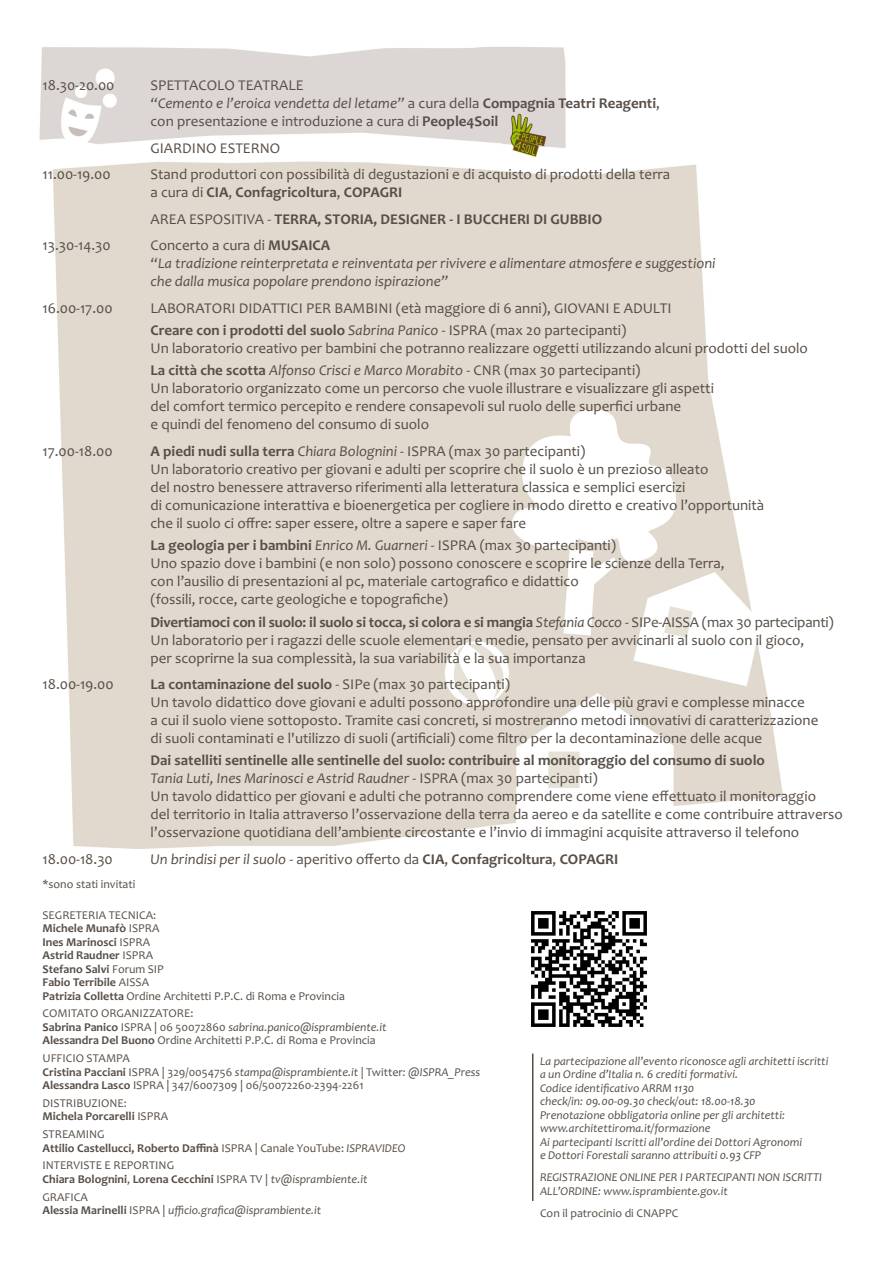
<style>
.page{position:relative;width:893px;height:1263px;background:#fff}
.page>*{position:absolute;margin:0;border:0;box-sizing:border-box;transform-origin:0 0}
.t1{font:15px/18px "Candara";color:#574e47}
.t2{font:italic 15px/18px "Candara";color:#574e47}
.t3{font:700 15px "Candara";color:#574e47}
.t4{font:12px/13.5px "Candara";color:#574e47}
.t5{font:italic 12px/13.5px "Candara";color:#574e47}
.t6{font:700 12px/13.5px "Candara";color:#574e47}
.s1{font-style:italic}
.s2{font-weight:700}
.s3{font-weight:400}
.s4{font-style:normal}
.s5{font-weight:700;font-style:normal}
.s6{font-weight:400;font-style:italic}
</style>
<div class="page">
<img style="left:39px;top:47px;width:744px;height:1154px">
<hr style="left:532px;top:1053px;width:1px;height:148px;background:#574e47">
<div style="left:517px;top:898px;width:149px;height:148px;background:#fff"></div>
<img style="left:531px;top:911px;width:116px;height:116px">
<img style="left:501px;top:109px;width:52px;height:52px">
<p class="t1" style="left:43px;top:76px;width:74px">18.30-20.00</p>
<p class="t1" style="left:151px;top:76px;width:511px">SPETTACOLO TEATRALE<br><span class="s1">“Cemento e l’eroica vendetta del letame”</span> a cura della <span class="s2">Compagnia Teatri Reagenti</span>, con presentazione e introduzione a cura di <span class="s2">People4Soil</span></p>
<p class="t1" style="left:151px;top:139px;width:131px">GIARDINO ESTERNO</p>
<p class="t1" style="left:43px;top:165px;width:70px">11.00-19.00</p>
<p class="t1" style="left:151px;top:165px;width:521px">Stand produttori con possibilità di degustazioni e di acquisto di prodotti della terra a cura di <span class="s2">CIA</span>, <span class="s2">Confagricoltura</span>, <span class="s2">COPAGRI</span></p>
<p class="t3" style="left:151px;top:210px;width:453px"><span class="s3">AREA ESPOSITIVA -</span> TERRA, STORIA, DESIGNER - I BUCCHERI DI GUBBIO</p>
<p class="t1" style="left:43px;top:236px;width:70px">13.30-14.30</p>
<p class="t2" style="left:151px;top:236px;width:567px"><span class="s4">Concerto a cura di</span> <span class="s5">MUSAICA<br></span>“La tradizione reinterpretata e reinventata per rivivere e alimentare atmosfere e suggestioni che dalla musica popolare prendono ispirazione”</p>
<p class="t1" style="left:43px;top:299px;width:72px">16.00-17.00</p>
<p class="t1" style="left:151px;top:297px;width:522px;line-height:22.2px">LABORATORI DIDATTICI PER BAMBINI (età maggiore di 6 anni), GIOVANI E ADULTI<br><span class="s2">Creare con i prodotti del suolo</span> <span class="s1">Sabrina Panico</span> - ISPRA (max 20 partecipanti)</p>
<p class="t1" style="left:151px;top:337px;width:659px;line-height:22.2px">Un laboratorio creativo per bambini che potranno realizzare oggetti utilizzando alcuni prodotti del suolo<br><span class="s2">La città che scotta</span> <span class="s1">Alfonso Crisci e Marco Morabito</span> - CNR (max 30 partecipanti)</p>
<p class="t1" style="left:151px;top:379px;width:565px">Un laboratorio organizzato come un percorso che vuole illustrare e visualizzare gli aspetti del comfort termico percepito e rendere consapevoli sul ruolo delle superfici urbane<br>e quindi del fenomeno del consumo di suolo</p>
<p class="t1" style="left:43px;top:442px;width:72px">17.00-18.00</p>
<p class="t1" style="left:151px;top:442px;width:615px"><span class="s2">A piedi nudi sulla terra</span> <span class="s1">Chiara Bolognini</span> - ISPRA (max 30 partecipanti)<br>Un laboratorio creativo per giovani e adulti per scoprire che il suolo è un prezioso alleato<br>del nostro benessere attraverso riferimenti alla letteratura classica e semplici esercizi<br>di comunicazione interattiva e bioenergetica per cogliere in modo diretto e creativo l’opportunità che il suolo ci offre: saper essere, oltre a sapere e saper fare</p>
<p class="t1" style="left:151px;top:536px;width:576px"><span class="s2">La geologia per i bambini</span> <span class="s1">Enrico M. Guarneri</span> - ISPRA (max 30 partecipanti)<br>Uno spazio dove i bambini (e non solo) possono conoscere e scoprire le scienze della Terra, con l’ausilio di presentazioni al pc, materiale cartografico e didattico<br>(fossili, rocce, carte geologiche e topografiche)</p>
<p class="t1" style="left:151px;top:612px;width:685px"><span class="s2">Divertiamoci con il suolo: il suolo si tocca, si colora e si mangia</span> <span class="s1">Stefania Cocco</span> - SIPe-AISSA (max 30 partecipanti)<br>Un laboratorio per i ragazzi delle scuole elementari e medie, pensato per avvicinarli al suolo con il gioco,<br>per scoprirne la sua complessità, la sua variabilità e la sua importanza</p>
<p class="t1" style="left:43px;top:675px;width:73px">18.00-19.00</p>
<p class="t1" style="left:151px;top:675px;width:669px"><span class="s2">La contaminazione del suolo</span> - SIPe (max 30 partecipanti)<br>Un tavolo didattico dove giovani e adulti possono approfondire una delle più gravi e complesse minacce<br>a cui il suolo viene sottoposto. Tramite casi concreti, si mostreranno metodi innovativi di caratterizzazione di suoli contaminati e l'utilizzo di suoli (artificiali) come filtro per la decontaminazione delle acque</p>
<p class="t1" style="left:151px;top:751px;width:694px"><span class="s2">Dai satelliti sentinelle alle sentinelle del suolo: contribuire al monitoraggio del consumo di suolo<br></span><span class="s1">Tania Luti, Ines Marinosci e Astrid Raudner</span> - ISPRA (max 30 partecipanti)<br>Un tavolo didattico per giovani e adulti che potranno comprendere come viene effettuato il monitoraggio<br>del territorio in Italia attraverso l’osservazione della terra da aereo e da satellite e come contribuire attraverso l’osservazione quotidiana dell’ambiente circostante e l’invio di immagini acquisite attraverso il telefono</p>
<p class="t1" style="left:43px;top:850px;width:72px">18.00-18.30</p>
<p class="t3" style="left:151px;top:850px;width:469px"><span class="s6">Un brindisi per il suolo</span> <span class="s3">- aperitivo offerto da</span> CIA<span class="s3">,</span> Confagricoltura<span class="s3">,</span> COPAGRI</p>
<p class="t4" style="left:43px;top:877px;width:94px">*sono stati invitati</p>
<p class="t4" style="left:43px;top:908px;width:304px">SEGRETERIA TECNICA:<br><span class="s2">Michele Munafò</span> ISPRA<br><span class="s2">Ines Marinosci</span> ISPRA<br><span class="s2">Astrid Raudner</span> ISPRA<br><span class="s2">Stefano Salvi</span> Forum SIP<br><span class="s2">Fabio Terribile</span> AISSA<br><span class="s2">Patrizia Colletta</span> Ordine Architetti P.P.C. di Roma e Provincia</p>
<p class="t4" style="left:43px;top:1006px;width:346px">COMITATO ORGANIZZATORE:<br><span class="s2">Sabrina Panico</span> ISPRA | 06 50072860 <span class="s1">sabrina.panico@isprambiente.it<br></span><span class="s2">Alessandra Del Buono</span> Ordine Architetti P.P.C. di Roma e Provincia</p>
<p class="t4" style="left:43px;top:1051px;width:439px">UFFICIO STAMPA<br><span class="s2">Cristina Pacciani</span> ISPRA | 329/0054756 <span class="s1">stampa@isprambiente.it |</span> Twitter<span class="s1">: @ISPRA_Press<br></span><span class="s2">Alessandra Lasco</span> ISPRA | 347/6007309 | 06/50072260-2394-2261</p>
<p class="t4" style="left:43px;top:1096px;width:127px">DISTRIBUZIONE:<br><span class="s2">Michela Porcarelli</span> ISPRA</p>
<p class="t6" style="left:43px;top:1127px;width:364px"><span class="s3">STREAMING<br></span>Attilio Castellucci, Roberto Daffinà <span class="s3">ISPRA | Canale YouTube:</span> <span class="s6">ISPRAVIDEO</span></p>
<p class="t4" style="left:43px;top:1158px;width:327px">INTERVISTE E REPORTING<br><span class="s2">Chiara Bolognini</span>, <span class="s2">Lorena Cecchini</span> ISPRA TV | <span class="s1">tv@isprambiente.it</span></p>
<p class="t5" style="left:43px;top:1190px;width:280px"><span class="s4">GRAFICA<br></span><span class="s5">Alessia Marinelli</span> <span class="s4">ISPRA |</span> ufficio.grafica@isprambiente.it</p>
<p class="t5" style="left:540px;top:1054px;width:290px">La partecipazione all’evento riconosce agli architetti iscritti a un Ordine d’Italia n. 6 crediti formativi.<br>Codice identificativo ARRM 1130<br>check/in: 09.00-09.30 check/out: 18.00-18.30<br>Prenotazione obbligatoria online per gli architetti: www.architettiroma.it/formazione<br>Ai partecipanti Iscritti all’ordine dei Dottori Agronomi<br>e Dottori Forestali saranno attribuiti 0.93 CFP</p>
<p class="t5" style="left:540px;top:1170px;width:283px">REGISTRAZIONE ONLINE PER I PARTECIPANTI NON ISCRITTI<br>ALL’ORDINE: www.isprambiente.gov.it</p>
<p class="t4" style="left:540px;top:1206px;width:140px">Con il patrocinio di CNAPPC</p>
</div>
